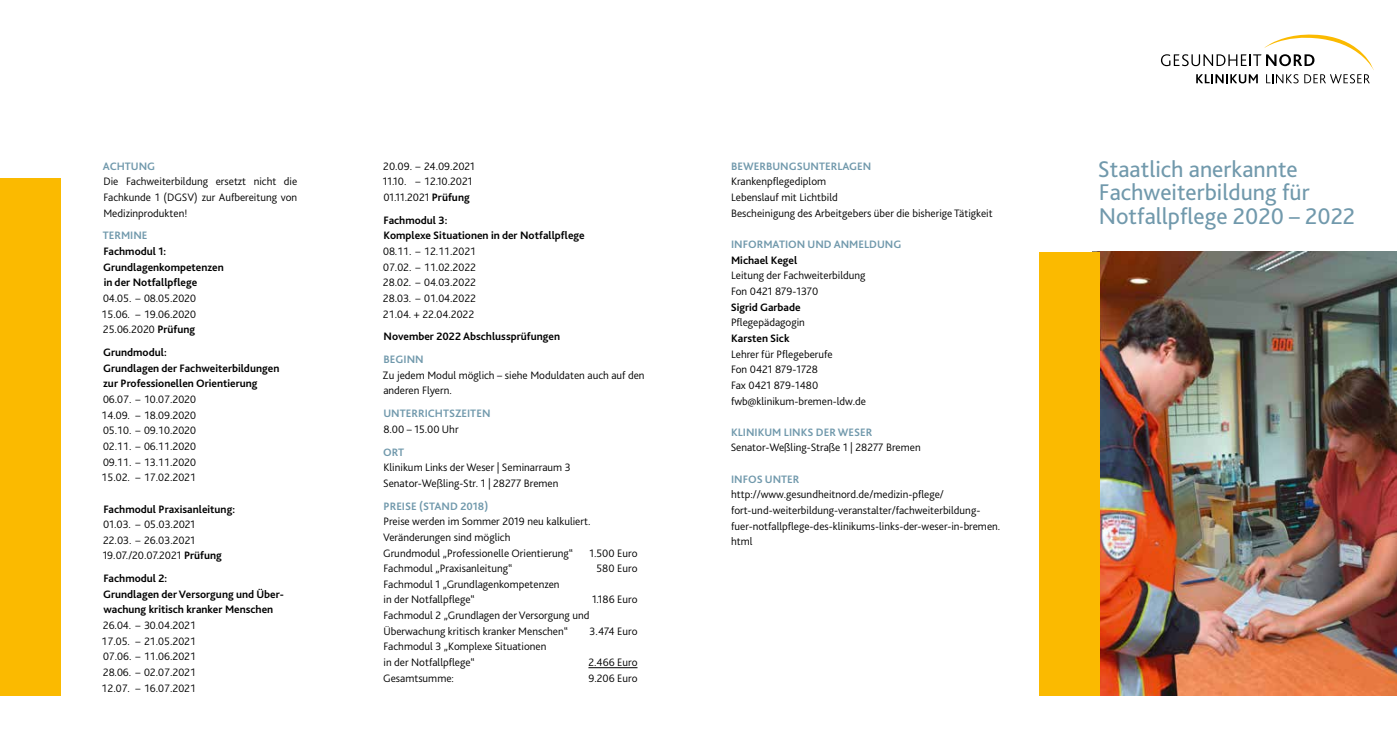
<style>
.page{position:relative;width:1397px;height:745px;background:#fff}
.page>*{position:absolute;margin:0;border:0;box-sizing:border-box;transform-origin:0 0}
.t1{font:23.75px/23.5px "Bliss 2";color:#7199ac}
.t2{font:300 11.25px/15.6px "Bliss 2";color:#000}
.t3{font:700 11.25px/15.6px "Bliss 2";color:#000}
.t4{font:700 11.25px "Bliss 2";color:#7199ac}
.s1{font-weight:700}
</style>
<div class="page">
<div style="left:0;top:178px;width:60px;height:516px;background:#fbba00"></div>
<img style="left:1098px;top:252px;width:298px;height:442px">
<div style="left:1038px;top:252px;width:60px;height:442px;background:#fbba00"></div>
<svg style="left:1160px;top:34px;width:213px;height:49px"></svg>
<hr style="left:588px;top:667px;width:49px;height:1px;background:#000">
<p class="t4" style="left:103px;top:159px;width:54px">ACHTUNG</p>
<p class="t2" style="left:103px;top:173px;width:195px;text-align:justify">Die Fachweiterbildung ersetzt nicht die Fachkunde 1 (DGSV) zur Aufbereitung von Medizinprodukten!</p>
<p class="t4" style="left:103px;top:228px;width:46px">TERMINE</p>
<p class="t3" style="left:103px;top:243px;width:122px">Fachmodul 1:<br>Grundlagenkompetenzen in der Notfallpflege</p>
<p class="t2" style="left:102px;top:290px;width:96px;text-align:justify">04.05. – 08.05.2020<br>15.06. – 19.06.2020<br>25.06.2020 <span class="s1">Prüfung</span></p>
<p class="t3" style="left:103px;top:344px;width:178px">Grundmodul:<br>Grundlagen der Fachweiterbildungen zur Professionellen Orientierung</p>
<p class="t2" style="left:102px;top:391px;width:96px;text-align:justify">06.07. – 10.07.2020<br>14.09. – 18.09.2020<br>05.10. – 09.10.2020<br>02.11. – 06.11.2020<br>09.11. – 13.11.2020<br>15.02. – 17.02.2021</p>
<p class="t3" style="left:103px;top:500px;width:133px">Fachmodul Praxisanleitung:</p>
<p class="t2" style="left:103px;top:516px;width:121px">01.03. – 05.03.2021<br>22.03. – 26.03.2021<br>19.07./20.07.2021 <span class="s1">Prüfung</span></p>
<p class="t3" style="left:103px;top:570px;width:182px">Fachmodul 2:<br>Grundlagen der Versorgung und Über&shy;wachung kritisch kranker Menschen</p>
<p class="t2" style="left:102px;top:617px;width:96px;text-align:justify">26.04. – 30.04.2021<br>17.05. – 21.05.2021<br>07.06. – 11.06.2021<br>28.06. – 02.07.2021<br>12.07. – 16.07.2021</p>
<p class="t2" style="left:383px;top:158px;width:94px">20.09. – 24.09.2021<br>11.10. – 12.10.2021<br>01.11.2021 <span class="s1">Prüfung</span></p>
<p class="t3" style="left:383px;top:212px;width:203px">Fachmodul 3:<br>Komplexe Situationen in der Notfallpflege</p>
<p class="t2" style="left:383px;top:243px;width:95px;text-align:justify">08.11. – 12.11.2021<br>07.02. – 11.02.2022<br>28.02. – 04.03.2022<br>28.03. – 01.04.2022<br>21.04. + 22.04.2022</p>
<p class="t3" style="left:383px;top:328px;width:178px">November 2022 Abschlussprüfungen</p>
<p class="t4" style="left:383px;top:352px;width:42px">BEGINN</p>
<p class="t2" style="left:382px;top:367px;width:263px">Zu jedem Modul möglich – siehe Moduldaten auch auf den anderen Flyern.</p>
<p class="t4" style="left:383px;top:406px;width:108px">UNTERRICHTSZEITEN</p>
<p class="t2" style="left:383px;top:420px;width:77px">8.00 – 15.00 Uhr</p>
<p class="t4" style="left:383px;top:444px;width:23px">ORT</p>
<p class="t2" style="left:383px;top:459px;width:189px">Klinikum Links der Weser | Seminarraum 3<br>Senator-Weßling-Str. 1 | 28277 Bremen</p>
<p class="t4" style="left:383px;top:498px;width:106px">PREISE (STAND 2018)</p>
<p class="t2" style="left:383px;top:513px;width:209px">Preise werden im Sommer 2019 neu kalkuliert.<br>Veränderungen sind möglich<br>Grundmodul „Professionelle Orientierung“</p>
<p class="t2" style="left:589px;top:544px;width:49px">1.500 Euro</p>
<p class="t2" style="left:383px;top:560px;width:130px">Fachmodul „Praxisanleitung“</p>
<p class="t2" style="left:596px;top:560px;width:42px">580 Euro</p>
<p class="t2" style="left:383px;top:575px;width:177px">Fachmodul 1 „Grundlagenkompetenzen in der Notfallpflege“</p>
<p class="t2" style="left:592px;top:591px;width:47px">1.186 Euro</p>
<p class="t2" style="left:383px;top:607px;width:207px">Fachmodul 2 „Grundlagen der Versorgung und<br>Überwachung kritisch kranker Menschen“</p>
<p class="t2" style="left:589px;top:622px;width:49px">3.474 Euro</p>
<p class="t2" style="left:383px;top:638px;width:164px">Fachmodul 3 „Komplexe Situationen in der Notfallpflege“</p>
<p class="t2" style="left:588px;top:653px;width:51px">2.466 Euro</p>
<p class="t2" style="left:383px;top:669px;width:72px">Gesamtsumme:</p>
<p class="t2" style="left:588px;top:669px;width:51px">9.206 Euro</p>
<p class="t4" style="left:731px;top:159px;width:142px">BEWERBUNGSUNTERLAGEN</p>
<p class="t2" style="left:731px;top:173px;width:263px">Krankenpflegediplom<br>Lebenslauf mit Lichtbild<br>Bescheinigung des Arbeitgebers über die bisherige Tätigkeit</p>
<p class="t4" style="left:731px;top:237px;width:172px">INFORMATION UND ANMELDUNG</p>
<p class="t3" style="left:731px;top:252px;width:68px">Michael Kegel</p>
<p class="t2" style="left:731px;top:267px;width:136px">Leitung der Fachweiterbildung<br>Fon 0421 879-1370</p>
<p class="t3" style="left:730px;top:298px;width:72px">Sigrid Garbade</p>
<p class="t2" style="left:731px;top:314px;width:75px">Pflegepädagogin</p>
<p class="t3" style="left:731px;top:330px;width:60px">Karsten Sick</p>
<p class="t2" style="left:731px;top:345px;width:136px">Lehrer für Pflegeberufe<br>Fon 0421 879-1728<br>Fax 0421 879-1480 fwb@klinikum-bremen-ldw.de</p>
<p class="t4" style="left:731px;top:425px;width:143px">KLINIKUM LINKS DER WESER</p>
<p class="t2" style="left:730px;top:439px;width:191px">Senator-Weßling-Straße 1 | 28277 Bremen</p>
<p class="t4" style="left:731px;top:471px;width:70px">INFOS UNTER</p>
<p class="t2" style="left:731px;top:486px;width:271px">http://www.gesundheitnord.de/medizin-pflege/ fort-und-weiterbildung-veranstalter/fachweiterbildung&shy;fuer-notfallpflege-des-klinikums-links-der-weser-in-bremen. html</p>
<h1 class="t1" style="left:1097px;top:157px;width:259px">Staatlich anerkannte<br>Fachweiterbildung für<br>Notfallpflege 2020 – 2022</h1>
</div>
